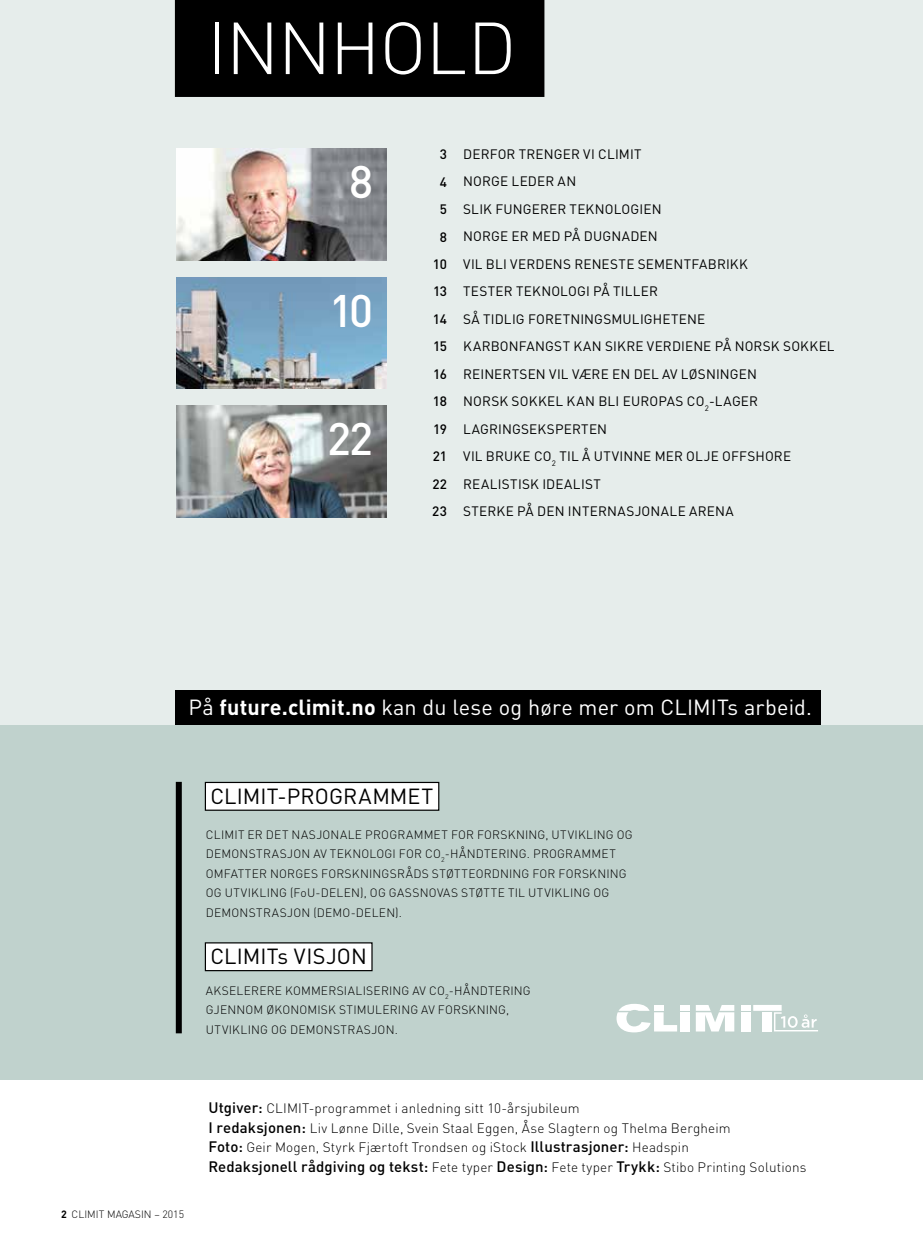
<style>
.page{position:relative;width:923px;height:1251px;background:#fff}
.page>*{position:absolute;margin:0;border:0;box-sizing:border-box;transform-origin:0 0}
.t1{font:300 72.3px "DIN";letter-spacing:-.015em;color:#fff}
.t2{font:500 45px "DIN";color:#fff}
.t3{font:21.6px "DIN";letter-spacing:.005em;color:#fff}
.t4{font:21.6px "DIN";letter-spacing:.01em;color:#000}
.t5{font:500 15px "DIN";letter-spacing:.01em;color:#000}
.t6{font:13.5px/27.5px "DIN";letter-spacing:.015em;color:#000}
.t7{font:300 13.5px/19.5px "DIN";letter-spacing:.01em;color:#000}
.t8{font:500 13.5px/27.5px "DIN";letter-spacing:-.025em;color:#000;text-align:center}
.t9{font:300 12px/19.5px "DIN";letter-spacing:.02em;color:#000}
.t10{font:300 10.5px "DIN";color:#000}
.s1{font-weight:700}
.s2{font-weight:500;font-size:15px}
.s3{font-weight:300;font-size:13.5px}
</style>
<div class="page">
<div style="left:0;top:724px;width:923px;height:355px;background:#c0d2cd"></div>
<div style="left:176px;top:781px;width:6px;height:252px;background:#000"></div>
<div style="left:205px;top:782px;width:234px;height:28px;background:#fff"></div>
<div style="left:205px;top:781px;width:234px;height:29px;border:1px solid #000"></div>
<div style="left:205px;top:942px;width:167px;height:28px;background:#fff"></div>
<div style="left:205px;top:942px;width:167px;height:29px;border:1px solid #000"></div>
<div style="left:0;top:0;width:923px;height:724px;background:#e6edeb"></div>
<div style="left:175px;top:0;width:369px;height:97px;background:#000"></div>
<div style="left:176px;top:690px;width:645px;height:34px;background:#000"></div>
<img style="left:176px;top:148px;width:210px;height:112px">
<img style="left:176px;top:277px;width:210px;height:112px">
<img style="left:176px;top:405px;width:210px;height:112px">
<div style="left:753px;top:1004px;width:28px;height:6px;background:#fff"></div>
<div style="left:741px;top:1004px;width:9px;height:6px;background:#fff"></div>
<div style="left:680px;top:1004px;width:10px;height:6px;background:#fff"></div>
<svg style="left:616px;top:1004px;width:61px;height:28px"></svg>
<div style="left:680px;top:1012px;width:10px;height:19px;background:#fff"></div>
<svg style="left:696px;top:1005px;width:38px;height:26px"></svg>
<div style="left:741px;top:1012px;width:9px;height:19px;background:#fff"></div>
<div style="left:762px;top:1012px;width:10px;height:19px;background:#fff"></div>
<svg style="left:774px;top:1012px;width:44px;height:19px"></svg>
<h1 class="t1" style="left:208px;top:4px;width:310px">INNHOLD</h1>
<h2 class="t2" style="left:349px;top:153px;width:25px">8</h2>
<h2 class="t2" style="left:329px;top:282px;width:46px">10</h2>
<h2 class="t2" style="left:327px;top:410px;width:48px">22</h2>
<p class="t8" style="left:432px;top:140px;width:16px">3<br>4<br>5<br>8<br>10<br>13<br>14<br>15<br>16<br>18<br>19<br>21<br>22<br>23</p>
<p class="t6" style="left:463px;top:140px;width:373px">DERFOR TRENGER VI CLIMIT<br>NORGE LEDER AN<br>SLIK FUNGERER TEKNOLOGIEN<br>NORGE ER MED PÅ DUGNADEN<br>VIL BLI VERDENS RENESTE SEMENTFABRIKK<br>TESTER TEKNOLOGI PÅ TILLER<br>SÅ TIDLIG FORETNINGSMULIGHETENE<br>KARBONFANGST KAN SIKRE VERDIENE PÅ NORSK SOKKEL<br>REINERTSEN VIL VÆRE EN DEL AV LØSNINGEN<br>NORSK SOKKEL KAN BLI EUROPAS CO<sub>2</sub>-LAGER<br>LAGRINGSEKSPERTEN<br>VIL BRUKE CO<sub>2</sub> TIL Å UTVINNE MER OLJE OFFSHORE<br>REALISTISK IDEALIST<br>STERKE PÅ DEN INTERNASJONALE ARENA</p>
<h3 class="t3" style="left:188px;top:694px;width:625px">På <span class="s1">future.climit.no</span> kan du lese og høre mer om CLIMITs arbeid.</h3>
<h3 class="t4" style="left:210px;top:782px;width:224px">CLIMIT-PROGRAMMET</h3>
<p class="t9" style="left:206px;top:824px;width:428px">CLIMIT ER DET NASJONALE PROGRAMMET FOR FORSKNING, UTVIKLING OG DEMONSTRASJON AV TEKNOLOGI FOR CO<sub>2</sub>-HÅNDTERING. PROGRAMMET OMFATTER NORGES FORSKNINGSRÅDS STØTTEORDNING FOR FORSKNING OG UTVIKLING (FoU-DELEN), OG GASSNOVAS STØTTE TIL UTVIKLING OG DEMONSTRASJON (DEMO-DELEN).</p>
<h3 class="t4" style="left:210px;top:942px;width:158px">CLIMITs VISJON</h3>
<p class="t9" style="left:206px;top:980px;width:326px">AKSELERERE KOMMERSIALISERING AV CO<sub>2</sub>-HÅNDTERING<br>GJENNOM ØKONOMISK STIMULERING AV FORSKNING,<br>UTVIKLING OG DEMONSTRASJON.</p>
<p class="t10" style="left:61px;top:1207px;width:125px"><span class="s1">2</span> CLIMIT MAGASIN – 2015</p>
<p class="t7" style="left:208px;top:1098px;width:524px"><span class="s2">Utgiver:</span> CLIMIT-programmet i anledning sitt 10-årsjubileum<br><span class="s2">I redaksjonen:</span> Liv Lønne Dille, Svein Staal Eggen, Åse Slagtern og Thelma Bergheim<br><span class="s2">Foto:</span> Geir Mogen, Styrk Fjærtoft Trondsen og iStock <span class="s2">Illustrasjoner:</span> Headspin</p>
<p class="t5" style="left:208px;top:1156px;width:599px">Redaksjonell rådgiving og tekst: <span class="s3">Fete typer</span> Design: <span class="s3">Fete typer</span> Trykk: <span class="s3">Stibo Printing Solutions</span></p>
</div>
